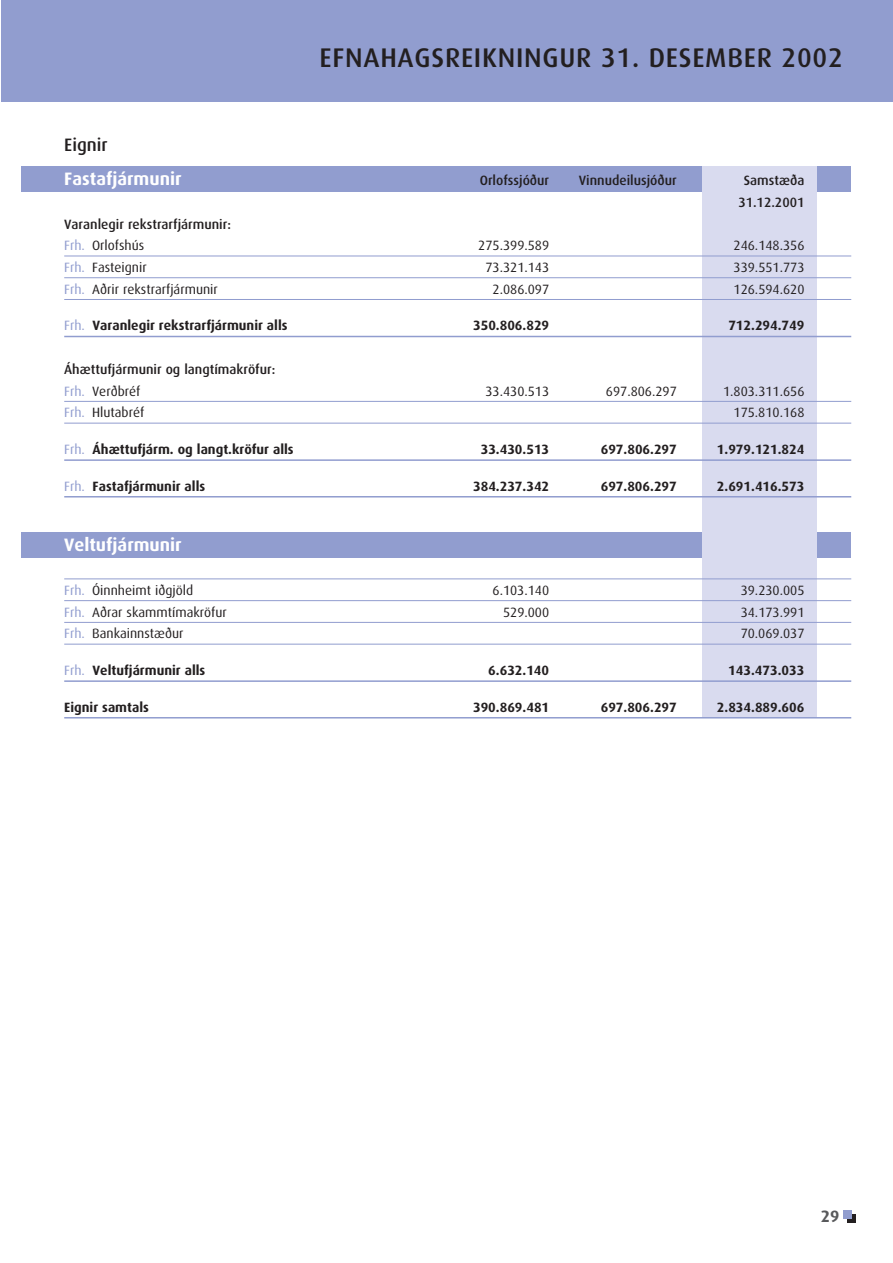
<style>
.page{position:relative;width:893px;height:1263px;background:#fff}
.page>*{position:absolute;margin:0;border:0;box-sizing:border-box;transform-origin:0 0}
.t1{font:500 27px "Dax";letter-spacing:.025em;color:#231f20}
.t2{font:700 18px "Dax";color:#fff}
.t3{font:500 18px "Dax";color:#231f20}
.t4{font:700 16.5px "Dax";color:#58595b}
.t5{font:700 13.5px "Dax";color:#231f20}
.t6{font:13.5px "Dax";color:#231f20}
.t7{font:500 13.5px/21.8px "Dax";color:#231f20}
.s1{font-weight:400;color:#919dcf}
.s2{font-weight:400}
.s3{color:#919dcf}
</style>
<div class="page">
<div style="left:22px;top:166px;width:829px;height:25px;background:#919dcf"></div>
<div style="left:22px;top:532px;width:829px;height:25px;background:#919dcf"></div>
<div style="left:702px;top:166px;width:115px;height:551px;background:#d9dbef"></div>
<svg style="left:847px;top:1214px;width:8px;height:8px"></svg>
<div style="left:843px;top:1210px;width:8px;height:8px;background:#919dcf"></div>
<hr style="left:64px;top:256px;width:787px;height:1px;background:#919dcf">
<hr style="left:64px;top:277px;width:787px;height:1px;background:#919dcf">
<hr style="left:64px;top:299px;width:787px;height:1px;background:#919dcf">
<hr style="left:64px;top:336px;width:787px;height:1px;background:#919dcf">
<hr style="left:64px;top:401px;width:787px;height:1px;background:#919dcf">
<hr style="left:64px;top:423px;width:787px;height:1px;background:#919dcf">
<hr style="left:64px;top:459px;width:787px;height:2px;background:#919dcf">
<hr style="left:64px;top:496px;width:787px;height:2px;background:#919dcf">
<hr style="left:64px;top:579px;width:787px;height:1px;background:#919dcf">
<hr style="left:64px;top:600px;width:787px;height:1px;background:#919dcf">
<hr style="left:64px;top:622px;width:787px;height:1px;background:#919dcf">
<hr style="left:64px;top:644px;width:787px;height:1px;background:#919dcf">
<hr style="left:64px;top:680px;width:787px;height:2px;background:#919dcf">
<hr style="left:64px;top:717px;width:787px;height:2px;background:#919dcf">
<div style="left:1px;top:0;width:891px;height:102px;background:#919dcf"></div>
<h2 class="t3" style="left:64px;top:137px;width:45px">Eignir</h2>
<h1 class="t1" style="left:319px;top:46px;width:524px">EFNAHAGSREIKNINGUR 31. DESEMBER 2002</h1>
<h2 class="t2" style="left:64px;top:171px;width:119px">Fastafjármunir</h2>
<p class="t7" style="left:479px;top:170px;width:71px">Orlofssjó›ur</p>
<p class="t7" style="left:578px;top:170px;width:100px">Vinnudeilusjó›ur</p>
<p class="t7" style="left:738px;top:170px;width:68px;text-align:center">Samstæ›a<br>31.12.2001</p>
<p class="t7" style="left:64px;top:214px;width:168px">Varanlegir rekstrarfjármunir:<br><span class="s1">Frh.</span> <span class="s2">Orlofshús</span></p>
<p class="t6" style="left:478px;top:240px;width:72px">275.399.589</p>
<p class="t6" style="left:733px;top:240px;width:72px">246.148.356</p>
<p class="t6" style="left:64px;top:261px;width:84px"><span class="s3">Frh.</span> Fasteignir</p>
<p class="t6" style="left:485px;top:261px;width:65px">73.321.143</p>
<p class="t6" style="left:733px;top:261px;width:72px">339.551.773</p>
<p class="t6" style="left:64px;top:283px;width:155px"><span class="s3">Frh.</span> A›rir rekstrarfjármunir</p>
<p class="t6" style="left:492px;top:283px;width:58px">2.086.097</p>
<p class="t6" style="left:733px;top:283px;width:72px">126.594.620</p>
<p class="t5" style="left:64px;top:320px;width:225px"><span class="s1">Frh.</span> Varanlegir rekstrarfjármunir alls</p>
<p class="t5" style="left:473px;top:320px;width:78px">350.806.829</p>
<p class="t5" style="left:728px;top:320px;width:78px">712.294.749</p>
<p class="t7" style="left:64px;top:359px;width:212px">Áhættufjármunir og langtímakröfur:<br><span class="s1">Frh.</span> <span class="s2">Ver›bréf</span></p>
<p class="t6" style="left:485px;top:385px;width:65px">33.430.513</p>
<p class="t6" style="left:606px;top:385px;width:72px">697.806.297</p>
<p class="t6" style="left:723px;top:385px;width:83px">1.803.311.656</p>
<p class="t6" style="left:64px;top:407px;width:82px"><span class="s3">Frh.</span> Hlutabréf</p>
<p class="t6" style="left:733px;top:407px;width:72px">175.810.168</p>
<p class="t5" style="left:64px;top:443px;width:231px"><span class="s1">Frh.</span> Áhættufjárm. og langt.kröfur alls</p>
<p class="t5" style="left:480px;top:443px;width:70px">33.430.513</p>
<p class="t5" style="left:600px;top:443px;width:78px">697.806.297</p>
<p class="t5" style="left:717px;top:443px;width:89px">1.979.121.824</p>
<p class="t5" style="left:64px;top:480px;width:142px"><span class="s1">Frh.</span> Fastafjármunir alls</p>
<p class="t5" style="left:473px;top:480px;width:78px">384.237.342</p>
<p class="t5" style="left:600px;top:480px;width:78px">697.806.297</p>
<p class="t5" style="left:717px;top:480px;width:89px">2.691.416.573</p>
<h2 class="t2" style="left:64px;top:537px;width:119px">Veltufjármunir</h2>
<p class="t6" style="left:64px;top:584px;width:131px"><span class="s3">Frh.</span> Óinnheimt i›gjöld</p>
<p class="t6" style="left:492px;top:584px;width:58px">6.103.140</p>
<p class="t6" style="left:740px;top:584px;width:65px">39.230.005</p>
<p class="t6" style="left:64px;top:606px;width:164px"><span class="s3">Frh.</span> A›rar skammtímakröfur</p>
<p class="t6" style="left:503px;top:606px;width:48px">529.000</p>
<p class="t6" style="left:740px;top:606px;width:65px">34.173.991</p>
<p class="t6" style="left:64px;top:628px;width:121px"><span class="s3">Frh.</span> Bankainnstæ›ur</p>
<p class="t6" style="left:740px;top:628px;width:65px">70.069.037</p>
<p class="t5" style="left:64px;top:664px;width:143px"><span class="s1">Frh.</span> Veltufjármunir alls</p>
<p class="t5" style="left:488px;top:664px;width:62px">6.632.140</p>
<p class="t5" style="left:728px;top:664px;width:78px">143.473.033</p>
<p class="t5" style="left:64px;top:701px;width:86px">Eignir samtals</p>
<p class="t5" style="left:473px;top:701px;width:78px">390.869.481</p>
<p class="t5" style="left:600px;top:701px;width:78px">697.806.297</p>
<p class="t5" style="left:717px;top:701px;width:89px">2.834.889.606</p>
<p class="t4" style="left:820px;top:1209px;width:20px">29</p>
</div>
